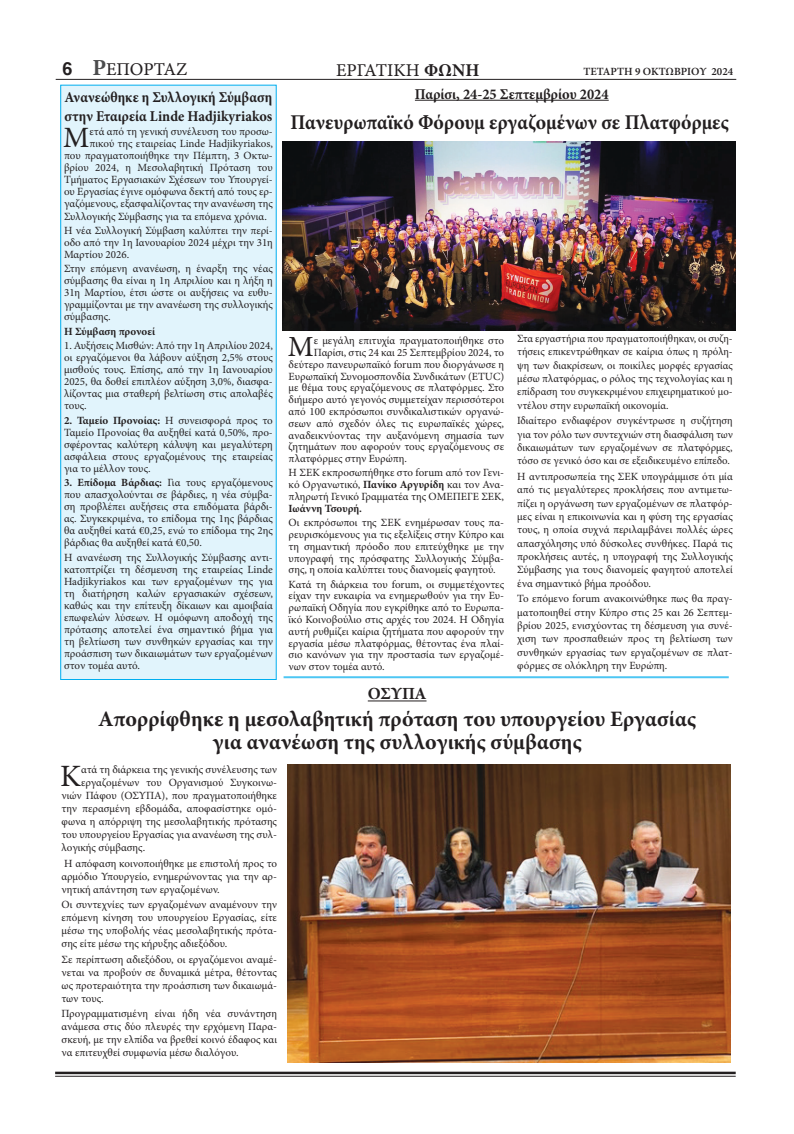
<style>
.page{position:relative;width:794px;height:1134px;background:#fff}
.page>*{position:absolute;margin:0;border:0;box-sizing:border-box;transform-origin:0 0}
.t1{font:31px "Minion Pro";color:#231f20}
.t2{font:29.5px "Minion Pro";color:#231f20}
.t3{font:29.2px "Minion Pro";color:#231f20}
.t4{font:700 22px "Minion Pro";letter-spacing:.005em;color:#231f20}
.t5{font:700 21px "Minion Pro";color:#231f20;scale:.94 1}
.t6{font:18px "Minion Pro Capt";color:#231f20}
.t7{font:700 18px "Helvetica";color:#231f20}
.t8{font:700 17px "Minion Pro";letter-spacing:-.015em;color:#231f20}
.t9{font:700 15px "Minion Pro";color:#231f20;scale:.95 1}
.t10{font:700 15px "Minion Pro";color:#231f20;scale:.96 1}
.t11{font:11px/12px "Minion Pro";color:#231f20;text-align:justify}
.t12{font:600 11px "Minion Pro";color:#231f20}
.t13{font:700 11px "Minion Pro";color:#231f20}
.s1{font-family:"Minion Pro";font-weight:700;font-size:23px;color:#4b4c4d}
.s2{font-family:"Minion Pro";font-weight:700}
.s3{font-weight:700}
</style>
<div class="page">
<div style="left:61px;top:85px;width:215px;height:594px;background:#e1f4fc"></div>
<div style="left:60px;top:85px;width:217px;height:595px;border:1px solid #00aeef"></div>
<hr style="left:415px;top:100px;width:194px;height:1px;background:#231f20">
<hr style="left:283px;top:676px;width:446px;height:2px;background:#00aeef">
<hr style="left:368px;top:700px;width:58px;height:1px;background:#231f20">
<img style="left:282px;top:142px;width:454px;height:188px">
<img style="left:288px;top:765px;width:443px;height:297px">
<hr style="left:55px;top:1072px;width:680px;height:2px;background:#231f20">
<hr style="left:55px;top:1076px;width:680px;height:1px;background:#231f20">
<hr style="left:56px;top:79px;width:680px;height:1px;background:#231f20">
<p class="t7" style="left:62px;top:58px;width:12px">6</p>
<p class="t6" style="left:92px;top:58px;width:96px"><span class="s1">Ρ</span>ΕΠΟΡΤΑΖ</p>
<p class="t6" style="left:336px;top:59px;width:145px">ΕΡΓΑΤΙΚΗ <span class="s2">ΦΩΝΗ</span></p>
<p class="t12" style="left:583px;top:64px;width:151px">ΤΕΤΑΡΤΗ 9 ΟΚΤΩΒΡΙΟΥ 2024</p>
<p class="t9" style="left:65px;top:86px;width:220px">Ανανεώθηκε η Συλλογική Σύμβαση</p>
<p class="t9" style="left:65px;top:106px;width:220px">στην Εταιρεία Linde Hadjikyriakos</p>
<p class="t2" style="left:63px;top:118px;width:28px">Μ</p>
<p class="t11" style="left:90px;top:126px;width:185px">ετά από τη γενική συνέλευση του προσω-</p>
<p class="t11" style="left:90px;top:138px;width:185px">πικού της εταιρείας Linde Hadjikyriakos,</p>
<p class="t11" style="left:64px;top:150px;width:210px">που πραγματοποιήθηκε την Πέμπτη, 3 Οκτω-</p>
<p class="t11" style="left:64px;top:162px;width:210px">βρίου 2024, η Μεσολαβητική Πρόταση του</p>
<p class="t11" style="left:64px;top:174px;width:210px">Τμήματος Εργασιακών Σχέσεων του Υπουργεί-</p>
<p class="t11" style="left:64px;top:186px;width:210px">ου Εργασίας έγινε ομόφωνα δεκτή από τους ερ-</p>
<p class="t11" style="left:64px;top:198px;width:210px">γαζόμενους, εξασφαλίζοντας την ανανέωση της</p>
<p class="t11" style="left:64px;top:210px;width:204px">Συλλογικής Σύμβασης για τα επόμενα χρόνια.</p>
<p class="t11" style="left:64px;top:224px;width:210px">Η νέα Συλλογική Σύμβαση καλύπτει την περί&shy;οδο από την 1η Ιανουαρίου 2024 μέχρι την 31η Μαρτίου 2026.</p>
<p class="t11" style="left:64px;top:263px;width:210px">Στην επόμενη ανανέωση, η έναρξη της νέας σύμβασης θα είναι η 1η Απριλίου και η λήξη η 31η Μαρτίου, έτσι ώστε οι αυξήσεις να ευθυ&shy;γραμμίζονται με την ανανέωση της συλλογικής σύμβασης.</p>
<p class="t13" style="left:64px;top:324px;width:93px">Η Σύμβαση προνοεί</p>
<p class="t11" style="left:64px;top:340px;width:210px">1. Αυξήσεις Μισθών: Από την 1η Απριλίου 2024, οι εργαζόμενοι θα λάβουν αύξηση 2,5% στους μισθούς τους. Επίσης, από την 1η Ιανουαρίου 2025, θα δοθεί επιπλέον αύξηση 3,0%, διασφα&shy;λίζοντας μια σταθερή βελτίωση στις απολαβές τους.</p>
<p class="t11" style="left:64px;top:414px;width:210px"><span class="s3">2. Ταμείο Προνοίας:</span> Η συνεισφορά προς το Ταμείο Προνοίας θα αυξηθεί κατά 0,50%, προ&shy;σφέροντας καλύτερη κάλυψη και μεγαλύτερη ασφάλεια στους εργαζομένους της εταιρείας για το μέλλον τους.</p>
<p class="t11" style="left:64px;top:477px;width:210px"><span class="s3">3. Επίδομα Βάρδιας:</span> Για τους εργαζόμενους που απασχολούνται σε βάρδιες, η νέα σύμβα&shy;ση προβλέπει αυξήσεις στα επιδόματα βάρδι&shy;ας. Συγκεκριμένα, το επίδομα της 1ης βάρδιας θα αυξηθεί κατά €0,25, ενώ το επίδομα της 2ης βάρδιας θα αυξηθεί κατά €0,50.</p>
<p class="t11" style="left:64px;top:551px;width:210px">Η ανανέωση της Συλλογικής Σύμβασης αντι&shy;κατοπτρίζει τη δέσμευση της εταιρείας Linde Hadjikyriakos και των εργαζομένων της για τη διατήρηση καλών εργασιακών σχέσεων, καθώς και την επίτευξη δίκαιων και αμοιβαία επωφελών λύσεων. Η ομόφωνη αποδοχή της πρότασης αποτελεί ένα σημαντικό βήμα για τη βελτίωση των συνθηκών εργασίας και την προάσπιση των δικαιωμάτων των εργαζομένων στον τομέα αυτό.</p>
<p class="t10" style="left:415px;top:83px;width:203px">Παρίσι, 24-25 Σεπτεμβρίου 2024</p>
<p class="t5" style="left:291px;top:108px;width:468px">Πανευρωπαϊκό Φόρουμ εργαζομένων σε Πλατφόρμες</p>
<p class="t3" style="left:288px;top:327px;width:27px">Μ</p>
<p class="t11" style="left:314px;top:335px;width:192px">ε μεγάλη επιτυχία πραγματοποιήθηκε στο</p>
<p class="t11" style="left:314px;top:346px;width:192px">Παρίσι, στις 24 και 25 Σεπτεμβρίου 2024, το</p>
<p class="t11" style="left:289px;top:358px;width:217px">δεύτερο πανευρωπαϊκό forum που διοργάνωσε η</p>
<p class="t11" style="left:289px;top:370px;width:217px">Ευρωπαϊκή Συνομοσπονδία Συνδικάτων (ETUC)</p>
<p class="t11" style="left:289px;top:382px;width:217px">με θέμα τους εργαζόμενους σε πλατφόρμες. Στο</p>
<p class="t11" style="left:289px;top:394px;width:217px">διήμερο αυτό γεγονός συμμετείχαν περισσότεροι</p>
<p class="t11" style="left:289px;top:405px;width:217px">από 100 εκπρόσωποι συνδικαλιστικών οργανώ-</p>
<p class="t11" style="left:289px;top:417px;width:217px">σεων από σχεδόν όλες τις ευρωπαϊκές χώρες,</p>
<p class="t11" style="left:289px;top:429px;width:217px">αναδεικνύοντας την αυξανόμενη σημασία των</p>
<p class="t11" style="left:289px;top:441px;width:217px">ζητημάτων που αφορούν τους εργαζόμενους σε</p>
<p class="t11" style="left:289px;top:453px;width:120px">πλατφόρμες στην Ευρώπη.</p>
<p class="t11" style="left:289px;top:467px;width:217px">Η ΣΕΚ εκπροσωπήθηκε στο forum από τον Γενι&shy;κό Οργανωτικό, <span class="s3">Πανίκο Αργυρίδη</span> και τον Ανα&shy;πληρωτή Γενικό Γραμματέα της ΟΜΕΠΕΓΕ ΣΕΚ, <span class="s3">Ιωάννη Τσουρή.</span></p>
<p class="t11" style="left:289px;top:517px;width:217px">Οι εκπρόσωποι της ΣΕΚ ενημέρωσαν τους πα&shy;ρευρισκόμενους για τις εξελίξεις στην Κύπρο και τη σημαντική πρόοδο που επιτεύχθηκε με την υπογραφή της πρόσφατης Συλλογικής Σύμβα&shy;σης, η οποία καλύπτει τους διανομείς φαγητού.</p>
<p class="t11" style="left:289px;top:578px;width:217px">Κατά τη διάρκεια του forum, οι συμμετέχοντες είχαν την ευκαιρία να ενημερωθούν για την Ευ&shy;ρωπαϊκή Οδηγία που εγκρίθηκε από το Ευρωπα&shy;ϊκό Κοινοβούλιο στις αρχές του 2024. Η Οδηγία αυτή ρυθμίζει καίρια ζητήματα που αφορούν την εργασία μέσω πλατφόρμας, θέτοντας ένα πλαί&shy;σιο κανόνων για την προστασία των εργαζομέ&shy;νων στον τομέα αυτό.</p>
<p class="t8" style="left:368px;top:682px;width:60px">ΟΣΥΠΑ</p>
<p class="t11" style="left:517px;top:332px;width:217px;line-height:13.3px">Στα εργαστήρια που πραγματοποιήθηκαν, οι συζη&shy;τήσεις επικεντρώθηκαν σε καίρια όπως η πρόλη&shy;ψη των διακρίσεων, οι ποικίλες μορφές εργασίας μέσω πλατφόρμας, ο ρόλος της τεχνολογίας και η επίδραση του συγκεκριμένου επιχειρηματικού μο&shy;ντέλου στην ευρωπαϊκή οικονομία.</p>
<p class="t11" style="left:517px;top:414px;width:217px;line-height:13.3px">Ιδιαίτερο ενδιαφέρον συγκέντρωσε η συζήτηση για τον ρόλο των συντεχνιών στη διασφάλιση των δικαιωμάτων των εργαζομένων σε πλατφόρμες, τόσο σε γενικό όσο και σε εξειδικευμένο επίπεδο.</p>
<p class="t11" style="left:517px;top:470px;width:217px;line-height:13.3px">Η αντιπροσωπεία της ΣΕΚ υπογράμμισε ότι μία από τις μεγαλύτερες προκλήσεις που αντιμετω&shy;πίζει η οργάνωση των εργαζομένων σε πλατφόρ&shy;μες είναι η επικοινωνία και η φύση της εργασίας τους, η οποία συχνά περιλαμβάνει πολλές ώρες απασχόλησης υπό δύσκολες συνθήκες. Παρά τις προκλήσεις αυτές, η υπογραφή της Συλλογικής Σύμβασης για τους διανομείς φαγητού αποτελεί ένα σημαντικό βήμα προόδου.</p>
<p class="t11" style="left:517px;top:592px;width:217px;line-height:13.3px">Το επόμενο forum ανακοινώθηκε πως θα πραγ&shy;ματοποιηθεί στην Κύπρο στις 25 και 26 Σεπτεμ&shy;βρίου 2025, ενισχύοντας τη δέσμευση για συνέ&shy;χιση των προσπαθειών προς τη βελτίωση των συνθηκών εργασίας των εργαζομένων σε πλατ&shy;φόρμες σε ολόκληρη την Ευρώπη.</p>
<p class="t4" style="left:98px;top:703px;width:599px">Απορρίφθηκε η μεσολαβητική πρόταση του υπουργείου Εργασίας</p>
<p class="t4" style="left:213px;top:727px;width:370px">για ανανέωση της συλλογικής σύμβασης</p>
<p class="t1" style="left:60px;top:755px;width:22px">Κ</p>
<p class="t11" style="left:81px;top:764px;width:197px">ατά τη διάρκεια της γενικής συνέλευσης των</p>
<p class="t11" style="left:81px;top:777px;width:197px">εργαζομένων του Οργανισμού Συγκοινω-</p>
<p class="t11" style="left:62px;top:790px;width:217px">νιών Πάφου (ΟΣΥΠΑ), που πραγματοποιήθηκε</p>
<p class="t11" style="left:62px;top:803px;width:217px">την περασμένη εβδομάδα, αποφασίστηκε ομό-</p>
<p class="t11" style="left:62px;top:816px;width:217px">φωνα η απόρριψη της μεσολαβητικής πρότασης</p>
<p class="t11" style="left:62px;top:829px;width:217px">του υπουργείου Εργασίας για ανανέωση της συλ-</p>
<p class="t11" style="left:62px;top:842px;width:85px">λογικής σύμβασης.</p>
<p class="t11" style="left:62px;top:857px;width:217px;line-height:13px">Η απόφαση κοινοποιήθηκε με επιστολή προς το αρμόδιο Υπουργείο, ενημερώνοντας για την αρ&shy;νητική απάντηση των εργαζομένων.</p>
<p class="t11" style="left:62px;top:898px;width:217px;line-height:13px">Οι συντεχνίες των εργαζομένων αναμένουν την επόμενη κίνηση του υπουργείου Εργασίας, είτε μέσω της υποβολής νέας μεσολαβητικής πρότα&shy;σης είτε μέσω της κήρυξης αδιεξόδου.</p>
<p class="t11" style="left:62px;top:953px;width:217px;line-height:13px">Σε περίπτωση αδιεξόδου, οι εργαζόμενοι αναμέ&shy;νεται να προβούν σε δυναμικά μέτρα, θέτοντας ως προτεραιότητα την προάσπιση των δικαιωμά&shy;των τους.</p>
<p class="t11" style="left:62px;top:1007px;width:217px;line-height:13px">Προγραμματισμένη είναι ήδη νέα συνάντηση ανάμεσα στις δύο πλευρές την ερχόμενη Παρα&shy;σκευή, με την ελπίδα να βρεθεί κοινό έδαφος και να επιτευχθεί συμφωνία μέσω διαλόγου.</p>
</div>
